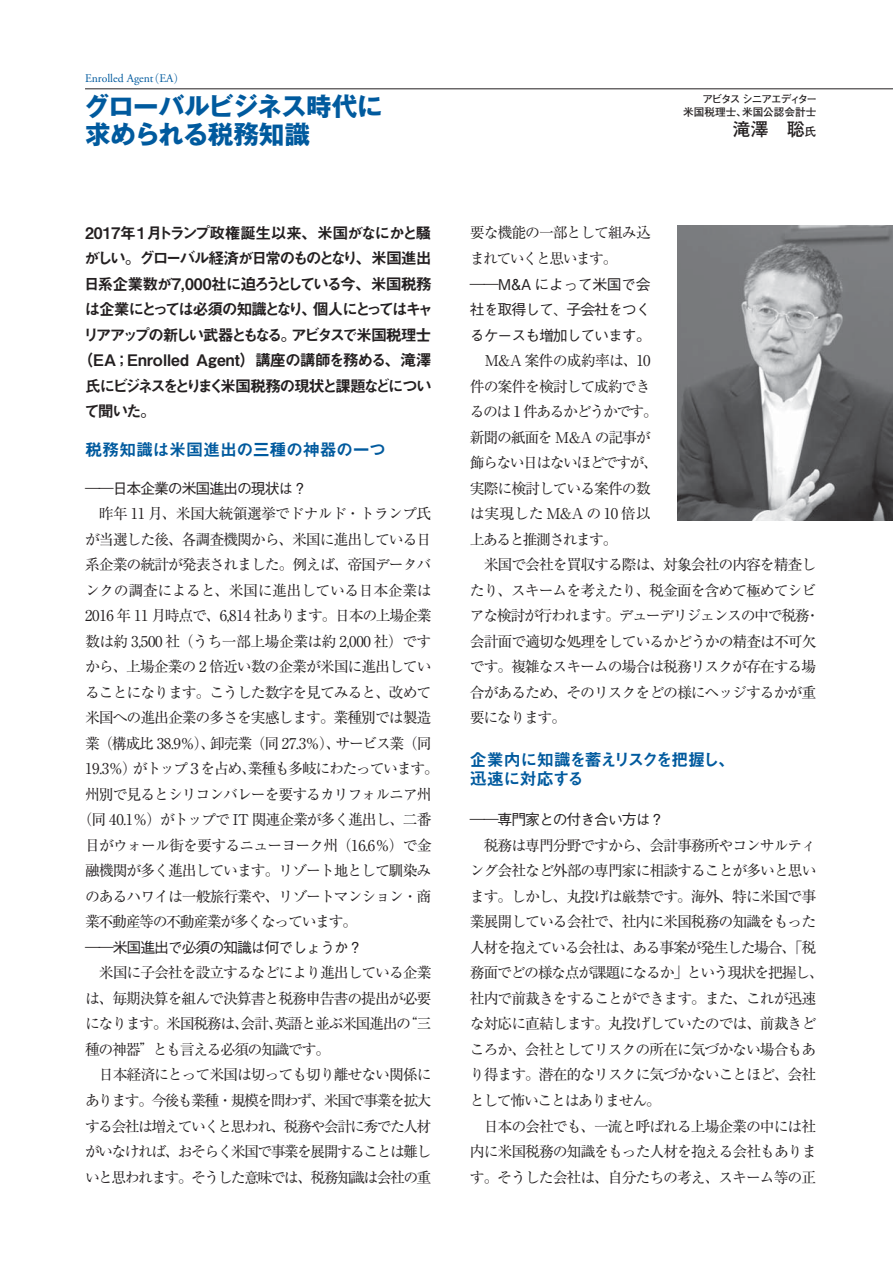
<style>
.page{position:relative;width:893px;height:1263px;background:#fff}
.page>*{position:absolute;margin:0;border:0;box-sizing:border-box;transform-origin:0 0}
.t1{font:25.5px/27.6px "Gothic MB101 Pro Bold 90 pv RKSJ H";letter-spacing:-.03em;color:#005a9e}
.t2{font:18px "Futo Go B101 Pro Bold 90 pv RKSJ H";color:#231f20}
.t3{font:16.95px/19.2px "Midashi Go Pro MB31 90 pv RKSJ H";letter-spacing:-.065em;color:#005a9e}
.t4{font:16.95px "Midashi Go Pro MB31 90 pv RKSJ H";letter-spacing:-.03em;color:#005a9e}
.t5{font:15.9px "Midashi Go Pr 6 N MB31 90 pv RKSJ H";letter-spacing:-.085em;color:#231f20}
.t6{font:15.9px "Midashi Go Pr 6 N MB31 90 pv RKSJ H";letter-spacing:-.19em;color:#231f20}
.t7{font:15.9px "Midashi Go Pr 6 N MB31 90 pv RKSJ H";color:#231f20}
.t8{font:15.9px "Midashi Go Pr 6 N MB31 90 pv RKSJ H";letter-spacing:-.155em;color:#231f20}
.t9{font:15.9px "Midashi Go Pr 6 N MB31 90 pv RKSJ H";letter-spacing:-.145em;color:#231f20}
.t10{font:15.9px "Midashi Go Pr 6 N MB31 90 pv RKSJ H";letter-spacing:-.115em;color:#231f20}
.t11{font:14.85px/25.5px "Ryumin Pro Regular 90 pv RKSJ H";letter-spacing:-.07em;color:#231f20}
.t12{font:14.85px/25.5px "Gothic BBB Pro Medium 90 pv RKSJ H";letter-spacing:-.07em;color:#231f20;text-align:justify}
.t13{font:14.85px "Ryumin Pro Regular 90 pv RKSJ H";letter-spacing:-.09em;color:#231f20}
.t14{font:14.85px "Ryumin Pro Regular 90 pv RKSJ H";letter-spacing:-.04em;color:#231f20}
.t15{font:14.85px "Ryumin Pro Regular 90 pv RKSJ H";letter-spacing:-.045em;color:#231f20}
.t16{font:14.85px "Ryumin Pro Regular 90 pv RKSJ H";letter-spacing:-.03em;color:#231f20}
.t17{font:11.7px "Adobe Garamond Pro";color:#005a9e}
.t18{font:10.65px/12.8px "Futo Go B101 Pro Bold 90 pv RKSJ H";letter-spacing:-.035em;color:#231f20;text-align:right}
.s1{font-family:"Ryumin Pro Regular 90 pv RKSJ H"}
.s2{font-size:11.7px}
</style>
<div class="page">
<hr style="left:85px;top:88px;width:808px;height:1px;background:#231f20">
<img style="left:677px;top:225px;width:216px;height:296px">
<p class="t17" style="left:85px;top:73px;width:102px">Enrolled Agent<span class="s1">（</span>EA<span class="s1">）</span></p>
<h1 class="t1" style="left:84px;top:96px;width:300px">グローバルビジネス時代に求められる税務知識</h1>
<p class="t18" style="left:683px;top:94px;width:135px">アビタス シニアエディター<br>米国税理士、米国公認会計士</p>
<p class="t2" style="left:732px;top:123px;width:85px">滝澤　聡<span class="s2">氏</span></p>
<p class="t5" style="left:85px;top:227px;width:348px">2017年１月トランプ政権誕生以来、米国がなにかと騒</p>
<p class="t9" style="left:84px;top:252px;width:349px">がしい。グローバル経済が日常のものとなり、米国進出</p>
<p class="t5" style="left:84px;top:278px;width:349px">日系企業数が7,000社に迫ろうとしている今、米国税務</p>
<p class="t8" style="left:85px;top:303px;width:350px">は企業にとっては必須の知識となり、個人にとってはキャ</p>
<p class="t6" style="left:83px;top:329px;width:350px">リアアップの新しい武器ともなる。アビタスで米国税理士</p>
<p class="t7" style="left:78px;top:354px;width:355px">（EA；Enrolled Agent）講座の講師を務める、滝澤</p>
<p class="t6" style="left:85px;top:380px;width:348px">氏にビジネスをとりまく米国税務の現状と課題などについ</p>
<p class="t10" style="left:84px;top:405px;width:73px">て聞いた。</p>
<p class="t4" style="left:85px;top:443px;width:303px">税務知識は米国進出の三種の神器の一つ</p>
<p class="t12" style="left:85px;top:477px;width:224px">――日本企業の米国進出の現状は？</p>
<p class="t15" style="left:99px;top:508px;width:334px">昨年 11 月、米国大統領選挙でドナルド・トランプ氏</p>
<p class="t11" style="left:85px;top:528px;width:348px">が当選した後、各調査機関から、米国に進出している日</p>
<p class="t11" style="left:85px;top:554px;width:348px">系企業の統計が発表されました。例えば、帝国データバ</p>
<p class="t16" style="left:85px;top:584px;width:348px">ンクの調査によると、米国に進出している日本企業は</p>
<p class="t11" style="left:85px;top:605px;width:348px">2016 年 11 月時点で、6,814 社あります。日本の上場企業</p>
<p class="t14" style="left:85px;top:635px;width:348px">数は約 3,500 社（うち一部上場企業は約 2,000 社）です</p>
<p class="t11" style="left:85px;top:656px;width:348px">から、上場企業の 2 倍近い数の企業が米国に進出してい</p>
<p class="t11" style="left:85px;top:681px;width:348px">ることになります。こうした数字を見てみると、改めて</p>
<p class="t11" style="left:85px;top:707px;width:348px">米国への進出企業の多さを実感します。業種別では製造</p>
<p class="t13" style="left:85px;top:738px;width:348px">業（構成比 38.9％）、卸売業（同 27.3％）、サービス業（同</p>
<p class="t13" style="left:85px;top:763px;width:355px">19.3％）がトップ３を占め、業種も多岐にわたっています。</p>
<p class="t11" style="left:85px;top:783px;width:348px">州別で見るとシリコンバレーを要するカリフォルニア州</p>
<p class="t11" style="left:78px;top:809px;width:355px">（同 40.1％）がトップで IT 関連企業が多く進出し、二番</p>
<p class="t11" style="left:85px;top:834px;width:348px">目がウォール街を要するニューヨーク州（16.6％）で金</p>
<p class="t11" style="left:85px;top:860px;width:348px">融機関が多く進出しています。リゾート地として馴染み</p>
<p class="t11" style="left:85px;top:885px;width:348px">のあるハワイは一般旅行業や、リゾートマンション・商</p>
<p class="t13" style="left:85px;top:916px;width:274px">業不動産等の不動産業が多くなっています。</p>
<p class="t12" style="left:85px;top:936px;width:279px">――米国進出で必須の知識は何でしょうか？</p>
<p class="t11" style="left:85px;top:962px;width:348px;text-align:justify;text-indent:14px">米国に子会社を設立するなどにより進出している企業は、毎期決算を組んで決算書と税務申告書の提出が必要になります。米国税務は、会計、英語と並ぶ米国進出の“三種の神器”とも言える必須の知識です。</p>
<p class="t11" style="left:85px;top:1064px;width:348px;text-align:justify;text-indent:14px">日本経済にとって米国は切っても切り離せない関係にあります。今後も業種・規模を問わず、米国で事業を拡大する会社は増えていくと思われ、税務や会計に秀でた人材がいなければ、おそらく米国で事業を展開することは難しいと思われます。そうした意味では、税務知識は会社の重</p>
<p class="t11" style="left:470px;top:222px;width:182px">要な機能の一部として組み込まれていくと思います。</p>
<p class="t12" style="left:470px;top:273px;width:183px">――M&amp;A によって米国で会社を取得して、子会社をつくるケースも増加しています。</p>
<p class="t11" style="left:470px;top:350px;width:190px;text-indent:15px">M&amp;A 案件の成約率は、10件の案件を検討して成約できるのは１件あるかどうかです。新聞の紙面を M&amp;A の記事が飾らない日はないほどですが、実際に検討している案件の数は実現した M&amp;A の 10 倍以上あると推測されます。</p>
<p class="t11" style="left:470px;top:554px;width:352px;text-indent:14px">米国で会社を買収する際は、対象会社の内容を精査したり、スキームを考えたり、税金面を含めて極めてシビアな検討が行われます。デューデリジェンスの中で税務・会計面で適切な処理をしているかどうかの精査は不可欠です。複雑なスキームの場合は税務リスクが存在する場合があるため、そのリスクをどの様にヘッジするかが重要になります。</p>
<p class="t3" style="left:470px;top:752px;width:267px">企業内に知識を蓄えリスクを把握し、迅速に対応する</p>
<p class="t12" style="left:470px;top:809px;width:196px">――専門家との付き合い方は？</p>
<p class="t11" style="left:470px;top:834px;width:356px;text-indent:14px">税務は専門分野ですから、会計事務所やコンサルティング会社など外部の専門家に相談することが多いと思います。しかし、丸投げは厳禁です。海外、特に米国で事業展開している会社で、社内に米国税務の知識をもった人材を抱えている会社は、ある事案が発生した場合、「税務面でどの様な点が課題になるか」という現状を把握し、社内で前裁きをすることができます。また、これが迅速な対応に直結します。丸投げしていたのでは、前裁きどころか、会社としてリスクの所在に気づかない場合もあり得ます。潜在的なリスクに気づかないことほど、会社として怖いことはありません。</p>
<p class="t11" style="left:470px;top:1115px;width:348px;text-align:justify;text-indent:14px">日本の会社でも、一流と呼ばれる上場企業の中には社内に米国税務の知識をもった人材を抱える会社もあります。そうした会社は、自分たちの考え、スキーム等の正</p>
</div>
